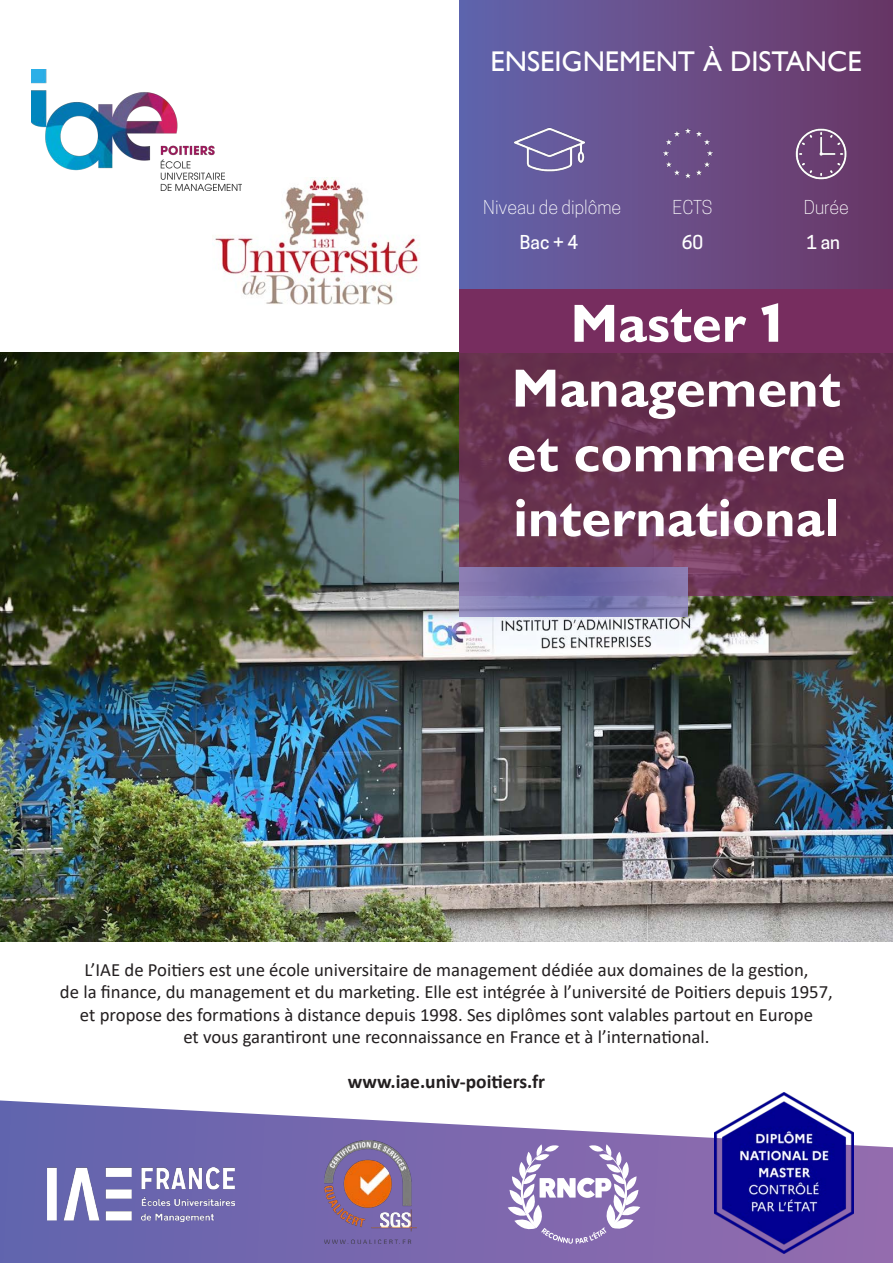
<style>
.page{position:relative;width:893px;height:1263px;background:#fff}
.page>*{position:absolute;margin:0;border:0;box-sizing:border-box;transform-origin:0 0}
.t1{font:700 54px "Gill Sans";color:#fff}
.t2{font:28.5px "Gill Sans";color:#fff}
.t3{font:700 19.5px "Calibri";color:#231f20}
.t4{font:18.75px "Calibri";color:#231f20}
.t5{font:300 18px "Cooper Hewitt";color:#fff}
.t6{font:500 18px "Cooper Hewitt";color:#fff}
.s1{font-family:"ATC Overlook";font-weight:800}
</style>
<div class="page">
<svg style="left:0;top:1100px;width:893px;height:163px"></svg>
<img style="left:0;top:353px;width:893px;height:588px">
<div style="left:459px;top:0;width:434px;height:289px;background:linear-gradient(to right,#6365ad,#6c3664)"></div>
<div style="left:459px;top:289px;width:434px;height:64px;background:#772d5f"></div>
<svg style="left:459px;top:353px;width:434px;height:242px;background:#67314f"></svg>
<svg style="left:459px;top:568px;width:228px;height:49px;background:#7b75ae"></svg>
<img style="left:214px;top:177px;width:206px;height:128px">
<img style="left:505px;top:126px;width:88px;height:52px">
<div style="left:650px;top:123px;width:76px;height:63px;background:#6b4e87"></div>
<img style="left:791px;top:123px;width:64px;height:63px">
<svg style="left:508px;top:1143px;width:132px;height:101px"></svg>
<img style="left:48px;top:1168px;width:186px;height:54px">
<img style="left:325px;top:1140px;width:92px;height:103px">
<img style="left:31px;top:70px;width:210px;height:121px">
<img style="left:714px;top:1093px;width:140px;height:160px">
<p class="t2" style="left:491px;top:45px;width:372px">ENSEIGNEMENT À DISTANCE</p>
<p class="t5" style="left:483px;top:197px;width:140px">Niveau de diplôme</p>
<p class="t5" style="left:673px;top:197px;width:41px">ECTS</p>
<p class="t5" style="left:804px;top:197px;width:47px">Durée</p>
<p class="t6" style="left:520px;top:232px;width:60px">Bac + 4</p>
<p class="t6" style="left:682px;top:232px;width:23px">60</p>
<p class="t6" style="left:806px;top:232px;width:35px">1 an</p>
<p class="t1" style="left:570px;top:291px;width:213px">Master <span class="s1">1</span></p>
<p class="t1" style="left:512px;top:356px;width:330px">Management</p>
<p class="t1" style="left:507px;top:421px;width:340px">et commerce</p>
<p class="t1" style="left:513px;top:485px;width:327px">international</p>
<p class="t4" style="left:84px;top:956px;width:726px">L’IAE de Poitiers est une école universitaire de management dédiée aux domaines de la gestion,</p>
<p class="t4" style="left:60px;top:979px;width:774px">de la finance, du management et du marketing. Elle est intégrée à l’université de Poitiers depuis 1957,</p>
<p class="t4" style="left:80px;top:1001px;width:735px">et propose des formations à distance depuis 1998. Ses diplômes sont valables partout en Europe</p>
<p class="t4" style="left:183px;top:1024px;width:528px">et vous garantiront une reconnaissance en France et à l’international.</p>
<p class="t3" style="left:348px;top:1068px;width:199px">www.iae.univ-poitiers.fr</p>
</div>
